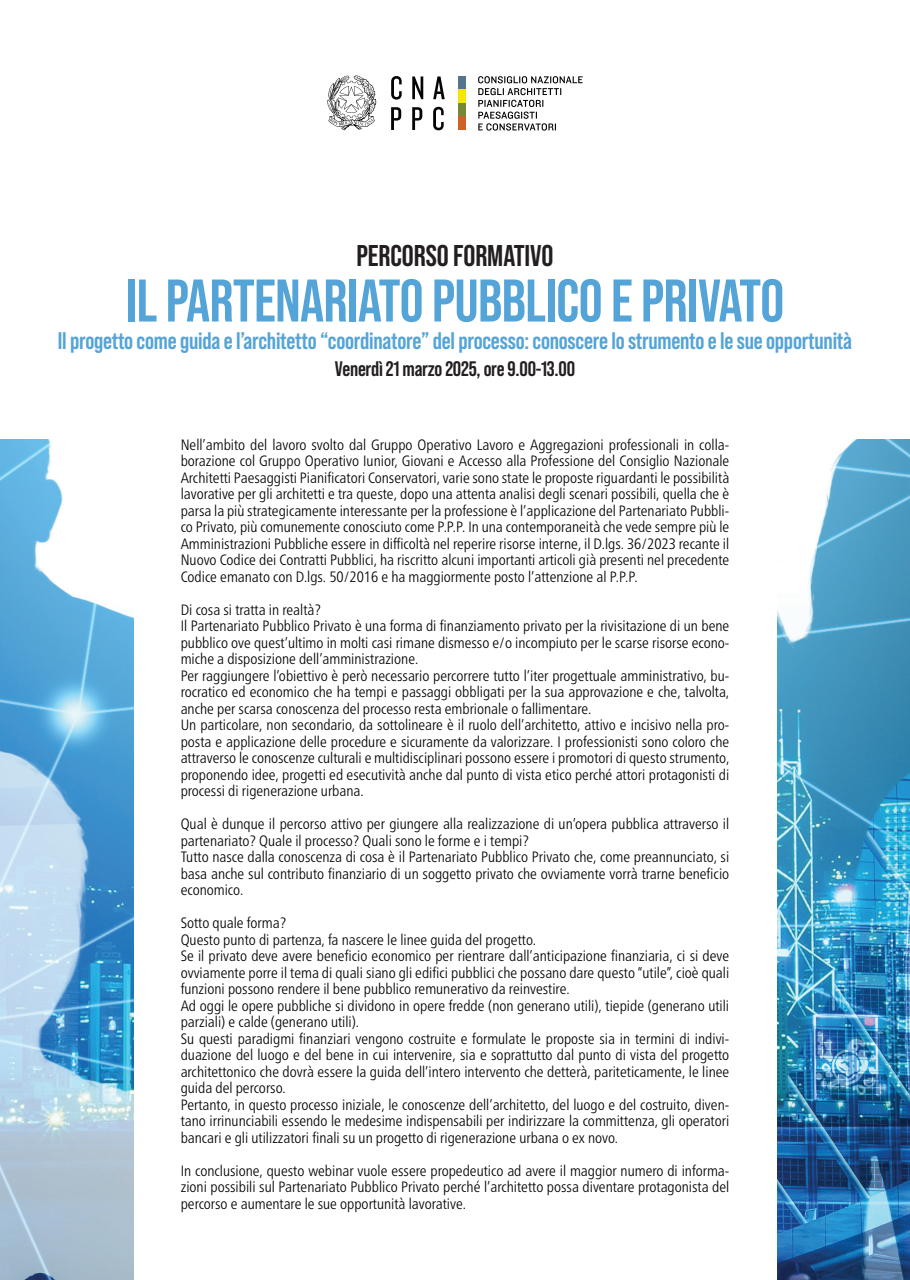
<style>
.page{position:relative;width:910px;height:1280px;background:#fff}
.page>*{position:absolute;margin:0;border:0;box-sizing:border-box;transform-origin:0 0}
.t1{font:700 60px "Bebas Neue Pro";letter-spacing:-.01em;color:#55a4d7}
.t2{font:700 30px "Bebas Neue Pro";letter-spacing:-.005em;color:#231f20}
.t3{font:700 24px "Bebas Neue Pro";letter-spacing:-.01em;color:#55a4d7}
.t4{font:700 21px "Bebas Neue Pro";letter-spacing:-.01em;color:#231f20}
.t5{font:300 condensed 15px/16.5px "Frutiger Neue LT Pro";color:#000}
</style>
<div class="page">
<img style="left:0;top:439px;width:910px;height:841px">
<div style="left:134px;top:432px;width:642px;height:848px;background:#fff"></div>
<svg style="left:478px;top:76px;width:105px;height:55px"></svg>
<svg style="left:391px;top:107px;width:53px;height:23px"></svg>
<svg style="left:391px;top:76px;width:54px;height:24px"></svg>
<div style="left:458px;top:76px;width:8px;height:13px;background:#55748d"></div>
<div style="left:458px;top:89px;width:8px;height:14px;background:#f9e407"></div>
<div style="left:458px;top:103px;width:8px;height:14px;background:#758836"></div>
<div style="left:458px;top:117px;width:8px;height:13px;background:#cd6327"></div>
<svg style="left:327px;top:75px;width:49px;height:55px"></svg>
<h2 class="t2" style="left:356px;top:238px;width:199px">PERCORSO FORMATIVO</h2>
<h1 class="t1" style="left:126px;top:266px;width:660px">IL PARTENARIATO PUBBLICO E PRIVATO</h1>
<h3 class="t3" style="left:58px;top:326px;width:796px">Il progetto come guida e l’architetto “coordinatore” del processo: conoscere lo strumento e le sue opportunità</h3>
<h3 class="t4" style="left:335px;top:356px;width:242px">Venerdì 21 marzo 2025, ore 9.00-13.00</h3>
<p class="t5" style="left:181px;top:436px;width:550px;text-align:justify">Nell’ambito del lavoro svolto dal Gruppo Operativo Lavoro e Aggregazioni professionali in colla&shy;borazione col Gruppo Operativo Iunior, Giovani e Accesso alla Professione del Consiglio Nazionale Architetti Paesaggisti Pianificatori Conservatori, varie sono state le proposte riguardanti le possibilità lavorative per gli architetti e tra queste, dopo una attenta analisi degli scenari possibili, quella che è parsa la più strategicamente interessante per la professione è l’applicazione del Partenariato Pubbli&shy;co Privato, più comunemente conosciuto come P.P.P. In una contemporaneità che vede sempre più le Amministrazioni Pubbliche essere in difficoltà nel reperire risorse interne, il D.lgs. 36/2023 recante il Nuovo Codice dei Contratti Pubblici, ha riscritto alcuni importanti articoli già presenti nel precedente Codice emanato con D.lgs. 50/2016 e ha maggiormente posto l’attenzione al P.P.P.</p>
<p class="t5" style="left:181px;top:601px;width:550px">Di cosa si tratta in realtà?<br>Il Partenariato Pubblico Privato è una forma di finanziamento privato per la rivisitazione di un bene pubblico ove quest’ultimo in molti casi rimane dismesso e/o incompiuto per le scarse risorse econo&shy;miche a disposizione dell’amministrazione.<br>Per raggiungere l’obiettivo è però necessario percorrere tutto l’iter progettuale amministrativo, bu&shy;rocratico ed economico che ha tempi e passaggi obbligati per la sua approvazione e che, talvolta, anche per scarsa conoscenza del processo resta embrionale o fallimentare.<br>Un particolare, non secondario, da sottolineare è il ruolo dell’architetto, attivo e incisivo nella pro&shy;posta e applicazione delle procedure e sicuramente da valorizzare. I professionisti sono coloro che attraverso le conoscenze culturali e multidisciplinari possono essere i promotori di questo strumento, proponendo idee, progetti ed esecutività anche dal punto di vista etico perché attori protagonisti di processi di rigenerazione urbana.</p>
<p class="t5" style="left:181px;top:815px;width:550px">Qual è dunque il percorso attivo per giungere alla realizzazione di un’opera pubblica attraverso il partenariato? Quale il processo? Quali sono le forme e i tempi?<br>Tutto nasce dalla conoscenza di cosa è il Partenariato Pubblico Privato che, come preannunciato, si basa anche sul contributo finanziario di un soggetto privato che ovviamente vorrà trarne beneficio economico.</p>
<p class="t5" style="left:181px;top:914px;width:550px">Sotto quale forma?<br>Questo punto di partenza, fa nascere le linee guida del progetto.<br>Se il privato deve avere beneficio economico per rientrare dall’anticipazione finanziaria, ci si deve ovviamente porre il tema di quali siano gli edifici pubblici che possano dare questo “utile”, cioè quali funzioni possono rendere il bene pubblico remunerativo da reinvestire.<br>Ad oggi le opere pubbliche si dividono in opere fredde (non generano utili), tiepide (generano utili parziali) e calde (generano utili).<br>Su questi paradigmi finanziari vengono costruite e formulate le proposte sia in termini di indivi&shy;duazione del luogo e del bene in cui intervenire, sia e soprattutto dal punto di vista del progetto architettonico che dovrà essere la guida dell’intero intervento che detterà, pariteticamente, le linee guida del percorso.<br>Pertanto, in questo processo iniziale, le conoscenze dell’architetto, del luogo e del costruito, diven&shy;tano irrinunciabili essendo le medesime indispensabili per indirizzare la committenza, gli operatori bancari e gli utilizzatori finali su un progetto di rigenerazione urbana o ex novo.</p>
<p class="t5" style="left:181px;top:1162px;width:550px;text-align:justify">In conclusione, questo webinar vuole essere propedeutico ad avere il maggior numero di informa&shy;zioni possibili sul Partenariato Pubblico Privato perché l’architetto possa diventare protagonista del percorso e aumentare le sue opportunità lavorative.</p>
</div>
